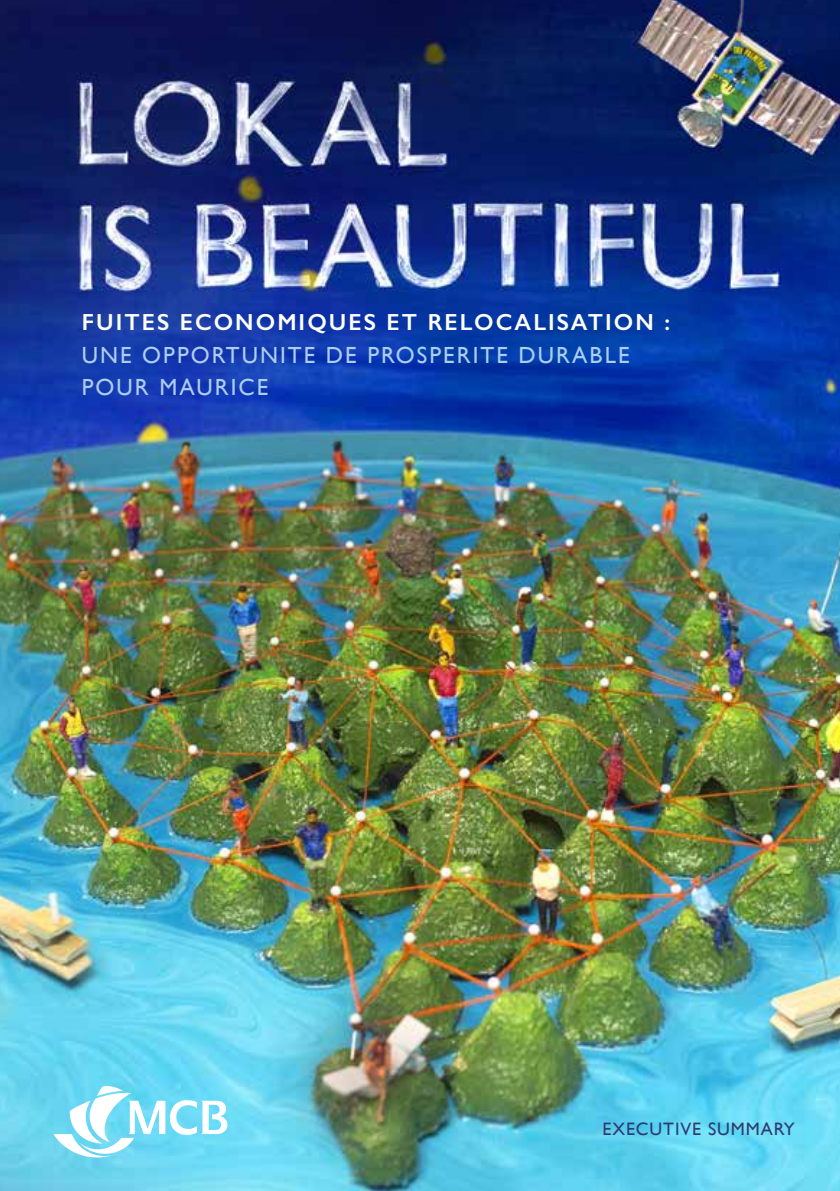
<style>
.page{position:relative;width:840px;height:1191px;background:#fff}
.page>*{position:absolute;margin:0;border:0;box-sizing:border-box;transform-origin:0 0}
.t1{font:23.4px/32.6px "Gill Sans";letter-spacing:.09em;color:#accdec}
.t2{font:600 23.4px "Gill Sans";letter-spacing:.09em;color:#fff}
.t3{font:18px "Gill Sans";letter-spacing:.05em;color:#2f3b70}
</style>
<div class="page">
<img style="left:0;top:0;width:839px;height:1191px">
<svg style="left:53px;top:1084px;width:174px;height:73px"></svg>
<p class="t2" style="left:82px;top:308px;width:589px">FUITES ECONOMIQUES ET RELOCALISATION :</p>
<p class="t1" style="left:82px;top:338px;width:549px">UNE OPPORTUNITE DE PROSPERITE DURABLE<br>POUR MAURICE</p>
<p class="t3" style="left:602px;top:1118px;width:193px">EXECUTIVE SUMMARY</p>
</div>
